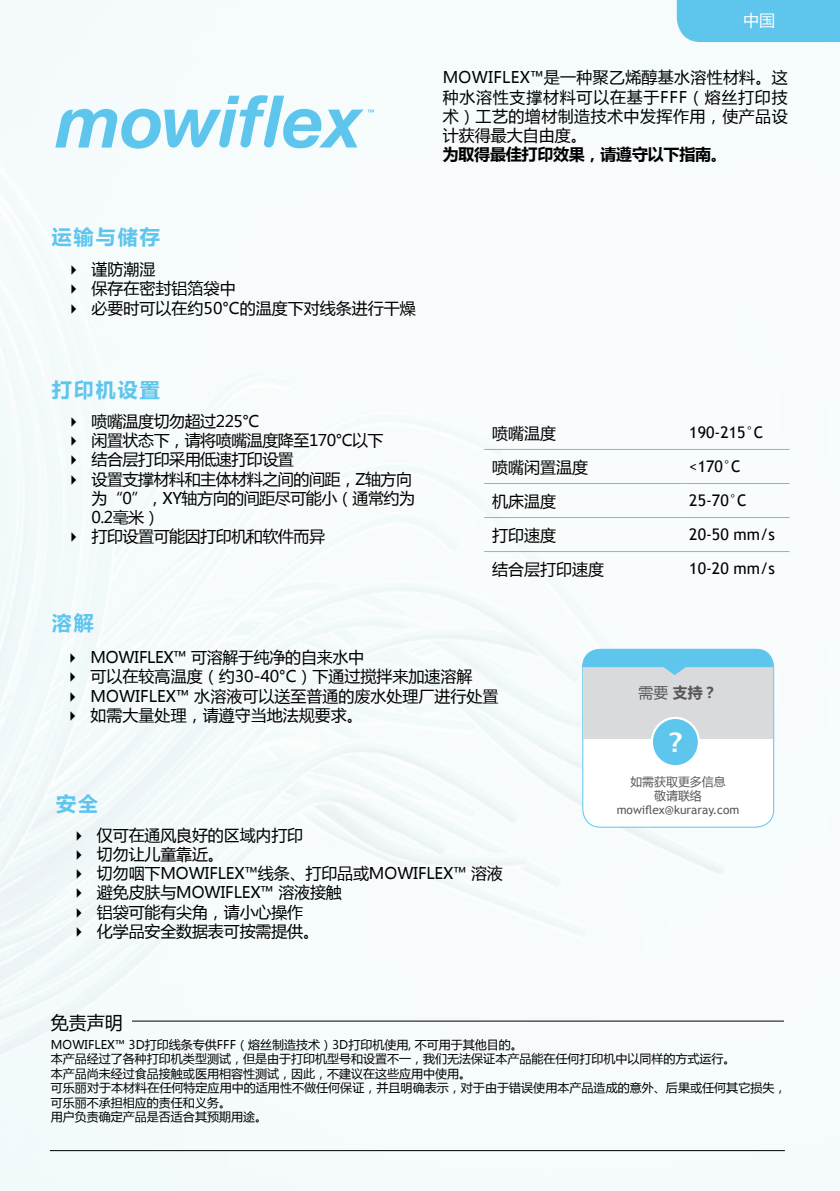
<style>
.page{position:relative;width:840px;height:1191px;background:#fff}
.page>*{position:absolute;margin:0;border:0;box-sizing:border-box;transform-origin:0 0}
.t1{font:700 26.8px "Lucida Grande";color:#fff}
.t2{font:700 20px "Microsoft Ya Hei";letter-spacing:.1em;color:#5ec5ed}
.t3{font:18px "Microsoft Ya Hei";color:#000}
.t4{font:16px/19.2px "Microsoft Ya Hei";letter-spacing:-.01em;color:#000}
.t5{font:16px "Microsoft Ya Hei";letter-spacing:-.03em;color:#000}
.t6{font:16px "Trebuchet MS";color:#000}
.t7{font:700 16px "Microsoft Ya Hei";letter-spacing:-.015em;color:#000}
.t8{font:16px "Microsoft Ya Hei";color:#fff}
.t9{font:700 14.8px "Microsoft Ya Hei";color:#58585a}
.t10{font:12px/14.4px "Microsoft Ya Hei";color:#000}
.t11{font:11.8px "Trebuchet MS";color:#58585a}
.t12{font:11.8px/14.2px "Microsoft Ya Hei";color:#58585a;text-align:center}
.s1{font-family:"Lucida Grande"}
.s2{font-weight:400}
</style>
<div class="page">
<div style="left:0;top:0;width:839px;height:1191px;background:#f6fbfc"></div>
<hr style="left:50px;top:1150px;width:734px;height:1px;background:#000">
<div style="left:676px;top:0;width:163px;height:42px;background:#5ec5ed"></div>
<hr style="left:484px;top:449px;width:197px;height:1px;background:#5ec5ed">
<hr style="left:681px;top:449px;width:108px;height:1px;background:#5ec5ed">
<hr style="left:484px;top:483px;width:197px;height:1px;background:#5ec5ed">
<hr style="left:681px;top:483px;width:108px;height:1px;background:#5ec5ed">
<hr style="left:484px;top:517px;width:197px;height:1px;background:#5ec5ed">
<hr style="left:681px;top:517px;width:108px;height:1px;background:#5ec5ed">
<hr style="left:484px;top:551px;width:197px;height:1px;background:#5ec5ed">
<hr style="left:681px;top:551px;width:108px;height:1px;background:#5ec5ed">
<svg style="left:55px;top:95px;width:319px;height:54px"></svg>
<hr style="left:132px;top:1020px;width:651px;height:1px;background:#000">
<div style="left:582px;top:649px;width:191px;height:178px;background:#fff;border-radius:18px"></div>
<div style="left:582px;top:649px;width:191px;height:178px;border:1px solid #5ec5ed;border-radius:18px"></div>
<div style="left:583px;top:667px;width:189px;height:71px;background:#d9dadb"></div>
<svg style="left:582px;top:649px;width:190px;height:26px"></svg>
<div style="left:651px;top:718px;width:47px;height:48px;background:#5ec5ed;border-radius:50%"></div>
<div style="left:650px;top:717px;width:49px;height:50px;border:2px solid #fff;border-radius:50%"></div>
<p class="t8" style="left:742px;top:9px;width:33px">中国</p>
<p class="t2" style="left:52px;top:223px;width:109px">运输与储存</p>
<p class="t4" style="left:69px;top:259px;width:348px"><span class="s1">▸</span> 谨防潮湿<br><span class="s1">▸</span> 保存在密封铝箔袋中<br><span class="s1">▸</span> 必要时可以在约50°C的温度下对线条进行干燥</p>
<p class="t2" style="left:52px;top:376px;width:109px">打印机设置</p>
<p class="t5" style="left:69px;top:410px;width:192px"><span class="s1">▸</span> 喷嘴温度切勿超过225°C</p>
<p class="t5" style="left:69px;top:429px;width:316px"><span class="s1">▸</span> 闲置状态下，请将喷嘴温度降至170°C以下</p>
<p class="t5" style="left:69px;top:449px;width:226px"><span class="s1">▸</span> 结合层打印采用低速打印设置</p>
<p class="t5" style="left:69px;top:468px;width:344px"><span class="s1">▸</span> 设置支撑材料和主体材料之间的间距，Z轴方向</p>
<p class="t5" style="left:91px;top:487px;width:325px">为“0”，XY轴方向的间距尽可能小（通常约为</p>
<p class="t4" style="left:91px;top:507px;width:70px">0.2毫米）</p>
<p class="t5" style="left:69px;top:525px;width:257px"><span class="s1">▸</span> 打印设置可能因打印机和软件而异</p>
<p class="t2" style="left:52px;top:609px;width:43px">溶解</p>
<p class="t4" style="left:442px;top:68px;width:346px;text-align:justify">MOWIFLEX™是一种聚乙烯醇基水溶性材料。这种水溶性支撑材料可以在基于FFF（熔丝打印技术）工艺的增材制造技术中发挥作用，使产品设计获得最大自由度。</p>
<p class="t7" style="left:442px;top:143px;width:285px">为取得最佳打印效果，请遵守以下指南。</p>
<p class="t4" style="left:492px;top:423px;width:65px">喷嘴温度</p>
<p class="t6" style="left:689px;top:423px;width:76px">190-215°C</p>
<p class="t4" style="left:492px;top:457px;width:97px">喷嘴闲置温度</p>
<p class="t6" style="left:689px;top:457px;width:53px">&lt;170°C</p>
<p class="t4" style="left:492px;top:491px;width:65px">机床温度</p>
<p class="t6" style="left:689px;top:491px;width:59px">25-70°C</p>
<p class="t4" style="left:492px;top:525px;width:65px">打印速度</p>
<p class="t6" style="left:689px;top:525px;width:87px">20-50 mm/s</p>
<p class="t4" style="left:492px;top:559px;width:113px">结合层打印速度</p>
<p class="t6" style="left:689px;top:559px;width:87px">10-20 mm/s</p>
<p class="t4" style="left:68px;top:647px;width:432px"><span class="s1">▸</span> MOWIFLEX™ 可溶解于纯净的自来水中<br><span class="s1">▸</span> 可以在较高温度（约30-40°C）下通过搅拌来加速溶解<br><span class="s1">▸</span> MOWIFLEX™ 水溶液可以送至普通的废水处理厂进行处置<span class="s1">▸</span> 如需大量处理，请遵守当地法规要求。</p>
<p class="t2" style="left:56px;top:790px;width:44px">安全</p>
<p class="t4" style="left:74px;top:825px;width:430px"><span class="s1">▸</span> 仅可在通风良好的区域内打印<br><span class="s1">▸</span> 切勿让儿童靠近。<br><span class="s1">▸</span> 切勿咽下MOWIFLEX™线条、打印品或MOWIFLEX™ 溶液<span class="s1">▸</span> 避免皮肤与MOWIFLEX™ 溶液接触<br><span class="s1">▸</span> 铝袋可能有尖角，请小心操作<br><span class="s1">▸</span> 化学品安全数据表可按需提供。</p>
<p class="t3" style="left:51px;top:1010px;width:73px">免责声明</p>
<p class="t9" style="left:638px;top:682px;width:80px"><span class="s2">需要</span> 支持？</p>
<h1 class="t1" style="left:668px;top:720px;width:15px">?</h1>
<p class="t12" style="left:630px;top:774px;width:97px">如需获取更多信息敬请联络</p>
<p class="t11" style="left:616px;top:803px;width:124px">mowiflex@kuraray.com</p>
<p class="t10" style="left:51px;top:1037px;width:736px">MOWIFLEX™ 3D打印线条专供FFF（熔丝制造技术）3D打印机使用, 不可用于其他目的。<br>本产品经过了各种打印机类型测试，但是由于打印机型号和设置不一，我们无法保证本产品能在任何打印机中以同样的方式运行。<br>本产品尚未经过食品接触或医用相容性测试，因此，不建议在这些应用中使用。<br>可乐丽对于本材料在任何特定应用中的适用性不做任何保证，并且明确表示，对于由于错误使用本产品造成的意外、后果或任何其它损失，可乐丽不承担相应的责任和义务。<br>用户负责确定产品是否适合其预期用途。</p>
</div>
